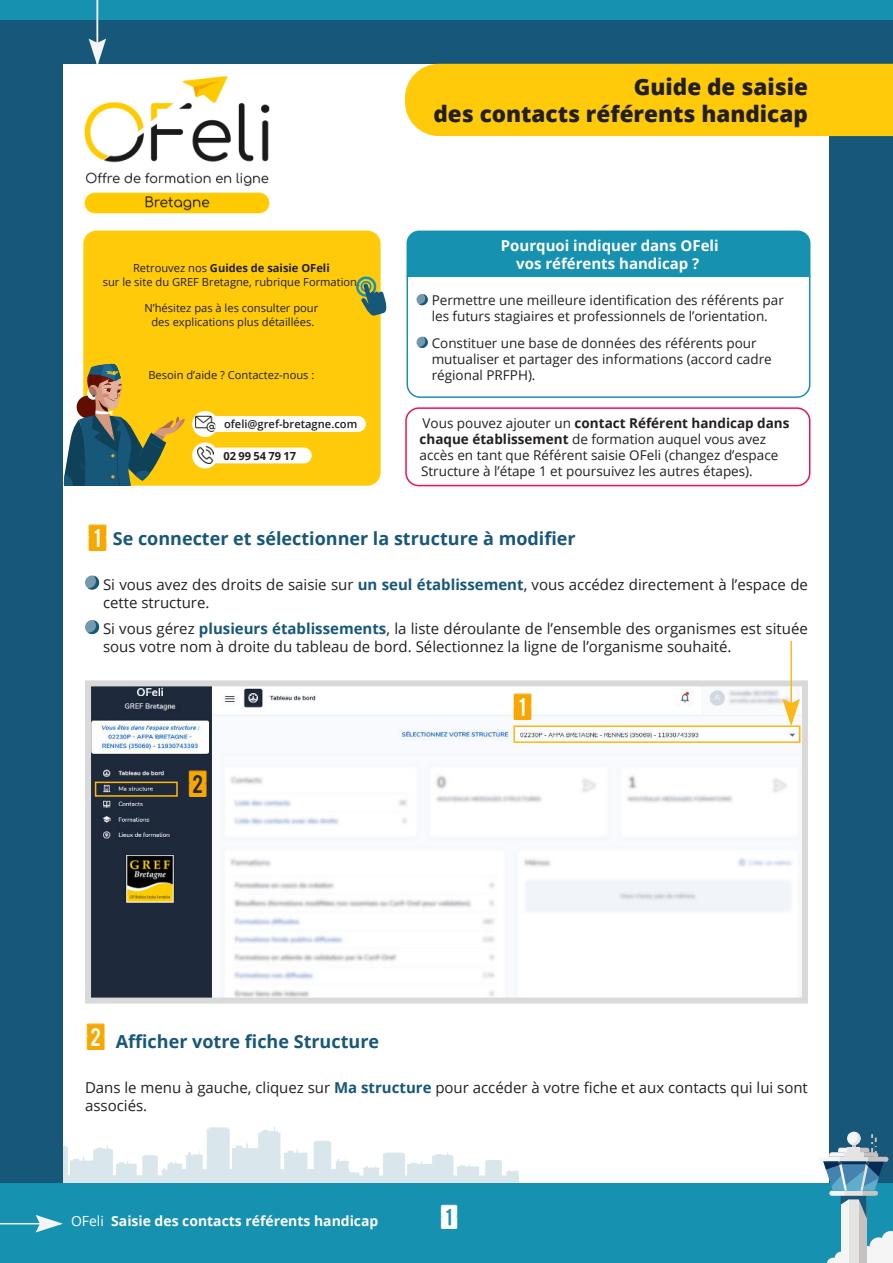
<style>
.page{position:relative;width:893px;height:1263px;background:#17577a}
.page>*{position:absolute;margin:0;border:0;box-sizing:border-box;transform-origin:0 0}
.t1{font:34.5px "calendarnotetfb";color:#f8a600}
.t2{font:31.5px "calendarnotetfb";color:#fff}
.t3{font:800 22.5px/27px "Open Sans";color:#231f20;text-align:right}
.t4{font:700 18px "Open Sans";color:#17577a}
.t5{font:15px/18px "Open Sans";color:#231f20}
.t6{font:700 15px/18px "Open Sans";color:#fff;text-align:center}
.t7{font:700 13.95px "Open Sans";color:#fff}
.t8{font:13.5px/16.2px "Open Sans";color:#231f20}
.t9{font:11.1px/13.4px "Open Sans";color:#231f20;text-align:center}
.t10{font:600 11.1px "Open Sans";color:#231f20}
.t11{font:700 11.1px "Open Sans";color:#231f20}
.s1{font-weight:700}
.s2{font-family:"calendarnotetfb";font-weight:400;font-size:34.5px;color:#f8a600}
.s3{font-weight:700;color:#17577a}
.s4{font-weight:400}
</style>
<div class="page">
<div style="left:0;top:0;width:893px;height:20px;background:#1791b0"></div>
<div style="left:64px;top:64px;width:765px;height:1135px;background:#fff"></div>
<svg style="left:89px;top:39px;width:17px;height:25px"></svg>
<svg style="left:13px;top:1127px;width:506px;height:57px"></svg>
<div style="left:0;top:1184px;width:893px;height:79px;background:#1791b0"></div>
<hr style="left:0;top:1223px;width:61px;height:1px;background:#f5f5f5">
<svg style="left:36px;top:1215px;width:27px;height:17px"></svg>
<svg style="left:827px;top:1231px;width:66px;height:32px"></svg>
<div style="left:848px;top:1196px;width:11px;height:67px;background:#e6e3e3"></div>
<div style="left:859px;top:1196px;width:8px;height:67px;background:#c7c2c2"></div>
<div style="left:841px;top:1196px;width:7px;height:67px;background:#f5f5f5"></div>
<svg style="left:819px;top:1132px;width:69px;height:86px"></svg>
<svg style="left:418px;top:294px;width:10px;height:11px"></svg>
<svg style="left:418px;top:337px;width:10px;height:11px"></svg>
<div style="left:406px;top:265px;width:404px;height:133px;border:2px solid #1791b0;border-radius:13px"></div>
<div style="left:405px;top:407px;width:405px;height:79px;border:2px solid #ed1156;border-radius:13px"></div>
<hr style="left:97px;top:0;width:1px;height:64px;background:#f5f5f5">
<div style="left:405px;top:64px;width:488px;height:72px;background:#feca0a"></div>
<div style="left:406px;top:231px;width:404px;height:46px;background:#1791b0"></div>
<img style="left:84px;top:75px;width:186px;height:139px">
<svg style="left:85px;top:575px;width:14px;height:15px"></svg>
<svg style="left:88px;top:576px;width:11px;height:14px"></svg>
<div style="left:85px;top:620px;width:14px;height:14px;background:#749aaf;border-radius:50%"></div>
<svg style="left:88px;top:620px;width:11px;height:14px"></svg>
<img style="left:92px;top:687px;width:709px;height:309px">
<div style="left:85px;top:680px;width:723px;height:323px;border:6px solid #d9d9d9"></div>
<hr style="left:790px;top:641px;width:2px;height:83px;background:#fcb814">
<svg style="left:782px;top:699px;width:18px;height:26px"></svg>
<div style="left:513px;top:725px;width:287px;height:18px;border:2px solid #fcb814"></div>
<div style="left:95px;top:782px;width:83px;height:15px;border:2px solid #fcb814"></div>
<div style="left:83px;top:231px;width:298px;height:255px;background:#feca0a;border-radius:13px"></div>
<svg style="left:356px;top:274px;width:30px;height:42px"></svg>
<div style="left:210px;top:448px;width:102px;height:15px;background:#fff;border-radius:8px"></div>
<svg style="left:192px;top:442px;width:26px;height:26px"></svg>
<img style="left:197px;top:447px;width:16px;height:16px">
<div style="left:202px;top:416px;width:164px;height:16px;background:#fff;border-radius:8px"></div>
<svg style="left:192px;top:411px;width:26px;height:26px"></svg>
<img style="left:195px;top:413px;width:20px;height:21px">
<svg style="left:64px;top:363px;width:121px;height:123px"></svg>
<p class="t9" style="left:103px;top:261px;width:259px">Retrouvez nos <span class="s1">Guides de saisie OFeli<br></span>sur le site du GREF Bretagne, rubrique Formation.</p>
<p class="t9" style="left:145px;top:301px;width:175px">N’hésitez pas à les consulter pour des explications plus détaillées.</p>
<p class="t9" style="left:148px;top:368px;width:168px">Besoin d’aide ? Contactez-nous :</p>
<p class="t10" style="left:224px;top:420px;width:135px">ofeli@gref-bretagne.com</p>
<p class="t11" style="left:224px;top:448px;width:74px">02 99 54 79 17</p>
<h3 class="t3" style="left:433px;top:76px;width:376px">Guide de saisie<br>des contacts référents handicap</h3>
<p class="t6" style="left:501px;top:238px;width:219px">Pourquoi indiquer dans OFeli vos référents handicap ?</p>
<p class="t8" style="left:432px;top:292px;width:354px">Permettre une meilleure identification des référents par les futurs stagiaires et professionnels de l’orientation.</p>
<p class="t8" style="left:432px;top:335px;width:342px">Constituer une base de données des référents pour mutualiser et partager des informations (accord cadre régional PRFPH).</p>
<p class="t8" style="left:419px;top:414px;width:371px">Vous pouvez ajouter un <span class="s1">contact Référent handicap dans chaque établissement</span> de formation auquel vous avez accès en tant que Référent saisie OFeli (changez d’espace Structure à l’étape 1 et poursuivez les autres étapes).</p>
<h3 class="t4" style="left:85px;top:526px;width:492px"><span class="s2">1</span> Se connecter et sélectionner la structure à modifier</h3>
<p class="t5" style="left:103px;top:575px;width:706px">Si vous avez des droits de saisie sur <span class="s3">un seul établissement</span>, vous accédez directement à l’espace de cette structure.</p>
<p class="t5" style="left:103px;top:619px;width:706px">Si vous gérez <span class="s3">plusieurs établissements</span>, la liste déroulante de l’ensemble des organismes est située sous votre nom à droite du tableau de bord. Sélectionnez la ligne de l’organisme souhaité.</p>
<h1 class="t1" style="left:187px;top:764px;width:24px">2</h1>
<h1 class="t1" style="left:510px;top:688px;width:25px">1</h1>
<h3 class="t4" style="left:85px;top:1029px;width:296px"><span class="s2">2</span> Afficher votre fiche Structure</h3>
<p class="t5" style="left:85px;top:1078px;width:724px">Dans le menu à gauche, cliquez sur <span class="s3">Ma structure</span> pour accéder à votre fiche et aux contacts qui lui sont associés.</p>
<p class="t7" style="left:71px;top:1215px;width:309px"><span class="s4">OFeli</span> Saisie des contacts référents handicap</p>
<h2 class="t2" style="left:438px;top:1200px;width:23px">1</h2>
</div>
